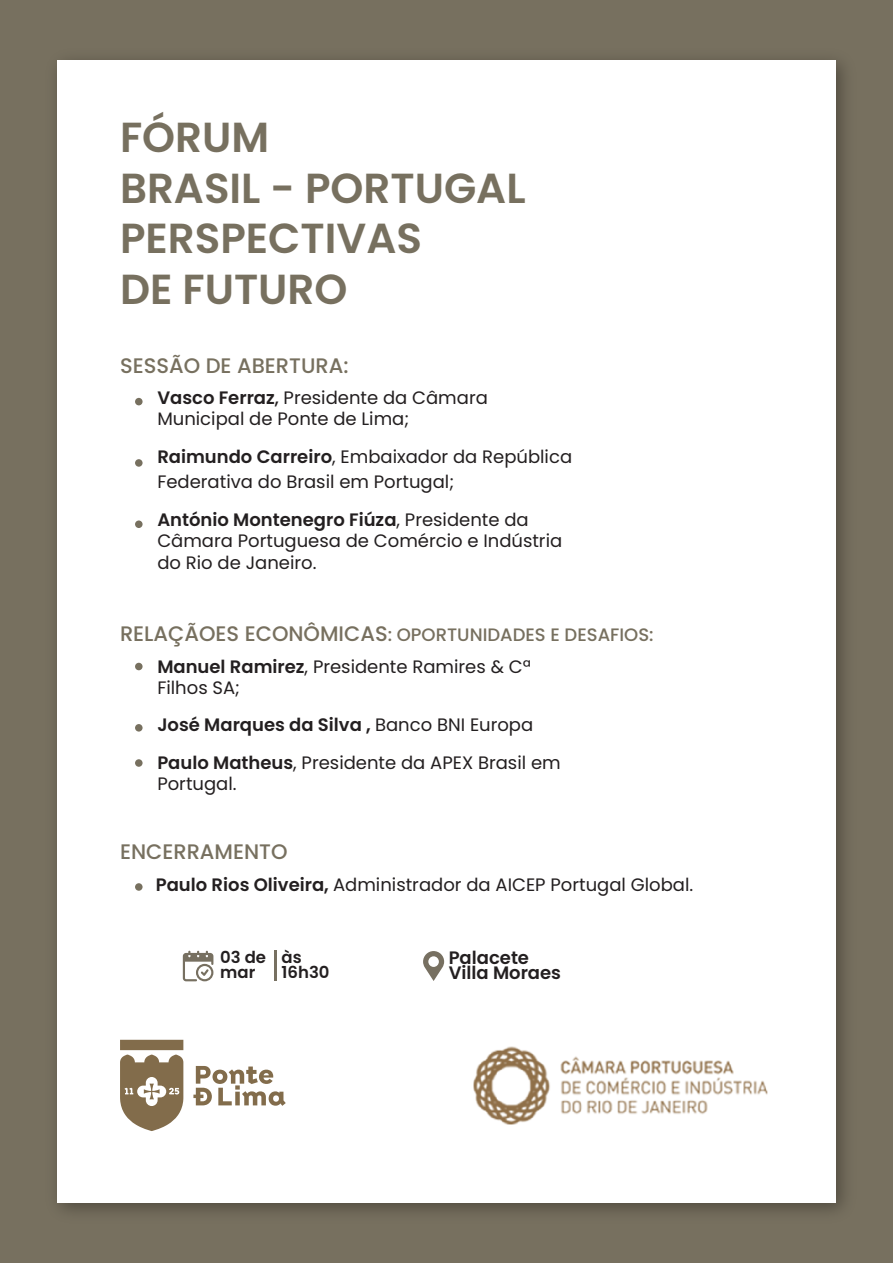
<style>
.page{position:relative;width:893px;height:1263px;background:#77705f}
.page>*{position:absolute;margin:0;border:0;box-sizing:border-box;transform-origin:0 0}
.t1{font:600 42px/50.4px "Poppins";color:#77705f}
.t2{font:500 21px "Poppins";color:#77705f}
.t3{font:18px/21.6px "Poppins";color:#231f20}
.t4{font:500 18px/32px "Poppins";color:#77705f}
.t5{font:600 18px/15px "Poppins";color:#231f20}
.t6{font:600 16.5px/15px "Poppins";color:#231f20}
.s1{font-weight:600}
.s2{font-weight:500}
.s3{font-size:21px}
.s4{font-weight:600;color:#231f20}
.s5{font-weight:400;color:#231f20}
</style>
<div class="page">
<img style="left:56px;top:59px;width:789px;height:1153px">
<div style="left:57px;top:60px;width:778px;height:1142px;background:#fff"></div>
<div style="left:135px;top:398px;width:8px;height:7px;background:#77705f;border-radius:50%"></div>
<div style="left:135px;top:459px;width:8px;height:8px;background:#77705f;border-radius:50%"></div>
<div style="left:135px;top:520px;width:8px;height:8px;background:#77705f;border-radius:50%"></div>
<div style="left:135px;top:663px;width:8px;height:7px;background:#77705f;border-radius:50%"></div>
<div style="left:135px;top:724px;width:8px;height:7px;background:#77705f;border-radius:50%"></div>
<div style="left:135px;top:759px;width:8px;height:8px;background:#77705f;border-radius:50%"></div>
<div style="left:135px;top:883px;width:8px;height:8px;background:#77705f;border-radius:50%"></div>
<svg style="left:120px;top:1040px;width:166px;height:91px"></svg>
<img style="left:474px;top:1046px;width:293px;height:78px">
<svg style="left:183px;top:951px;width:30px;height:30px"></svg>
<svg style="left:423px;top:951px;width:21px;height:30px"></svg>
<hr style="left:274px;top:951px;width:2px;height:30px;background:#777061">
<h1 class="t1" style="left:120px;top:113px;width:407px">FÓRUM<br>BRASIL - PORTUGAL<br>PERSPECTIVAS<br>DE FUTURO</h1>
<p class="t2" style="left:120px;top:354px;width:230px">SESSÃO DE ABERTURA:</p>
<p class="t3" style="left:157px;top:387px;width:332px"><span class="s1">Vasco Ferraz</span><span class="s2">,</span> Presidente da Câmara<br>Municipal de Ponte de Lima;</p>
<p class="t3" style="left:157px;top:444px;width:416px;line-height:25.5px"><span class="s1">Raimundo Carreiro</span>, Embaixador da República<br>Federativa do Brasil em Portugal;</p>
<p class="t3" style="left:157px;top:509px;width:406px"><span class="s1">António Montenegro Fiúza</span>, Presidente da<br>Câmara Portuguesa de Comércio e Indústria do Rio de Janeiro.</p>
<p class="t4" style="left:157px;top:618px;width:498px;text-indent:-37px"><span class="s3">RELAÇÃOES ECONÔMICAS</span>: OPORTUNIDADES E DESAFIOS:<br><span class="s4">Manuel Ramirez</span><span class="s5">, Presidente Ramires &amp; Cª</span></p>
<p class="t3" style="left:157px;top:669px;width:405px;line-height:37.5px">Filhos SA;<br><span class="s1">José Marques da Silva ,</span> Banco BNI Europa<br><span class="s1">Paulo Matheus</span>, Presidente da APEX Brasil em</p>
<p class="t3" style="left:157px;top:772px;width:81px">Portugal.</p>
<p class="t2" style="left:120px;top:840px;width:169px">ENCERRAMENTO</p>
<p class="t3" style="left:156px;top:874px;width:539px"><span class="s1">Paulo Rios Oliveira,</span> Administrador da AICEP Portugal Global.</p>
<p class="t6" style="left:220px;top:950px;width:47px">03 de mar</p>
<p class="t6" style="left:282px;top:950px;width:49px">às<br>16h30</p>
<p class="t5" style="left:449px;top:950px;width:114px">Palacete<br>Villa Moraes</p>
</div>
